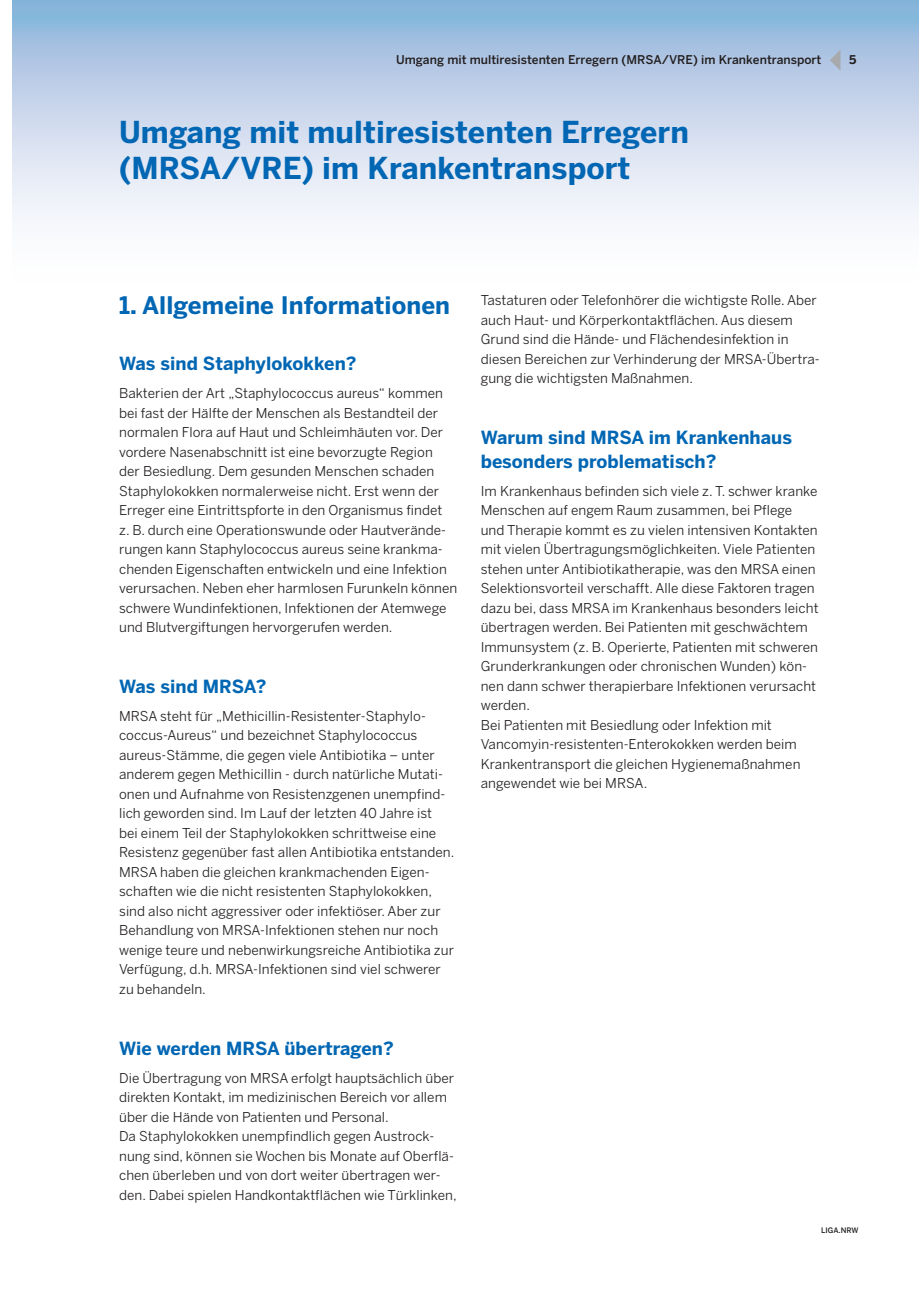
<style>
.page{position:relative;width:919px;height:1289px;background:#fff}
.page>*{position:absolute;margin:0;border:0;box-sizing:border-box;transform-origin:0 0}
.t1{font:700 30px/36px "Benton Sans";letter-spacing:.005em;color:#0166b3}
.t2{font:700 24px "Benton Sans";letter-spacing:.005em;color:#0166b3}
.t3{font:700 18px/24px "Benton Sans";letter-spacing:.005em;color:#0166b3}
.t4{font:13.5px/19.5px "Benton Sans";letter-spacing:.005em;color:#231f20}
.t5{font:500 12px "Benton Sans";color:#231f20}
.t6{font:700 12px "Benton Sans";color:#231f20}
.t7{font:500 7.5px "Benton Sans";letter-spacing:.005em;color:#231f20}
</style>
<div class="page">
<svg style="left:13px;top:0;width:905px;height:220px;background:#c4d5eb"></svg>
<svg style="left:829px;top:50px;width:11px;height:21px"></svg>
<p class="t5" style="left:396px;top:53px;width:426px">Umgang mit multiresistenten Erregern (MRSA/VRE) im Krankentransport</p>
<p class="t6" style="left:849px;top:53px;width:9px">5</p>
<h1 class="t1" style="left:119px;top:114px;width:571px">Umgang mit multiresistenten Erregern (MRSA/VRE) im Krankentransport</h1>
<h2 class="t2" style="left:119px;top:290px;width:332px">1. Allgemeine Informationen</h2>
<h3 class="t3" style="left:119px;top:351px;width:239px">Was sind Staphylokokken?</h3>
<p class="t4" style="left:119px;top:383px;width:340px">Bakterien der Art „Staphylococcus aureus“ kommen bei fast der Hälfte der Menschen als Bestandteil der normalen Flora auf Haut und Schleimhäuten vor. Der vordere Nasenabschnitt ist eine bevorzugte Region<br>der Besiedlung. Dem gesunden Menschen schaden Staphylokokken normalerweise nicht. Erst wenn der Erreger eine Eintrittspforte in den Organismus findet<br>z. B. durch eine Operationswunde oder Hautverände&shy;rungen kann Staphylococcus aureus seine krankma&shy;chenden Eigenschaften entwickeln und eine Infektion verursachen. Neben eher harmlosen Furunkeln können schwere Wundinfektionen, Infektionen der Atemwege und Blutvergiftungen hervorgerufen werden.</p>
<h3 class="t3" style="left:119px;top:674px;width:149px">Was sind MRSA?</h3>
<p class="t4" style="left:119px;top:706px;width:337px">MRSA steht für „Methicillin-Resistenter-Staphylo&shy;coccus-Aureus“ und bezeichnet Staphylococcus aureus-Stämme, die gegen viele Antibiotika – unter anderem gegen Methicillin - durch natürliche Mutati&shy;onen und Aufnahme von Resistenzgenen unempfind&shy;lich geworden sind. Im Lauf der letzten 40 Jahre ist<br>bei einem Teil der Staphylokokken schrittweise eine Resistenz gegenüber fast allen Antibiotika entstanden.<br>MRSA haben die gleichen krankmachenden Eigen&shy;schaften wie die nicht resistenten Staphylokokken, sind also nicht aggressiver oder infektiöser. Aber zur Behandlung von MRSA-Infektionen stehen nur noch wenige teure und nebenwirkungsreiche Antibiotika zur Verfügung, d.h. MRSA-Infektionen sind viel schwerer zu behandeln.</p>
<h3 class="t3" style="left:119px;top:1035px;width:276px">Wie werden MRSA übertragen?</h3>
<p class="t4" style="left:119px;top:1067px;width:339px">Die Übertragung von MRSA erfolgt hauptsächlich über direkten Kontakt, im medizinischen Bereich vor allem über die Hände von Patienten und Personal.<br>Da Staphylokokken unempfindlich gegen Austrock&shy;nung sind, können sie Wochen bis Monate auf Oberflä&shy;chen überleben und von dort weiter übertragen wer&shy;den. Dabei spielen Handkontaktflächen wie Türklinken,</p>
<p class="t4" style="left:480px;top:290px;width:340px">Tastaturen oder Telefonhörer die wichtigste Rolle. Aber auch Haut- und Körperkontaktflächen. Aus diesem Grund sind die Hände- und Flächendesinfektion in diesen Bereichen zur Verhinderung der MRSA-Übertra&shy;gung die wichtigsten Maßnahmen.</p>
<h3 class="t3" style="left:480px;top:425px;width:313px">Warum sind MRSA im Krankenhaus besonders problematisch?</h3>
<p class="t4" style="left:480px;top:481px;width:339px">Im Krankenhaus befinden sich viele z. T. schwer kranke Menschen auf engem Raum zusammen, bei Pflege und Therapie kommt es zu vielen intensiven Kontakten mit vielen Übertragungsmöglichkeiten. Viele Patienten stehen unter Antibiotikatherapie, was den MRSA einen Selektionsvorteil verschafft. Alle diese Faktoren tragen dazu bei, dass MRSA im Krankenhaus besonders leicht übertragen werden. Bei Patienten mit geschwächtem Immunsystem (z. B. Operierte, Patienten mit schweren Grunderkrankungen oder chronischen Wunden) kön&shy;nen dann schwer therapierbare Infektionen verursacht werden.<br>Bei Patienten mit Besiedlung oder Infektion mit Vancomyin-resistenten-Enterokokken werden beim Krankentransport die gleichen Hygienemaßnahmen angewendet wie bei MRSA.</p>
<p class="t7" style="left:821px;top:1225px;width:39px">LIGA.NRW</p>
</div>
